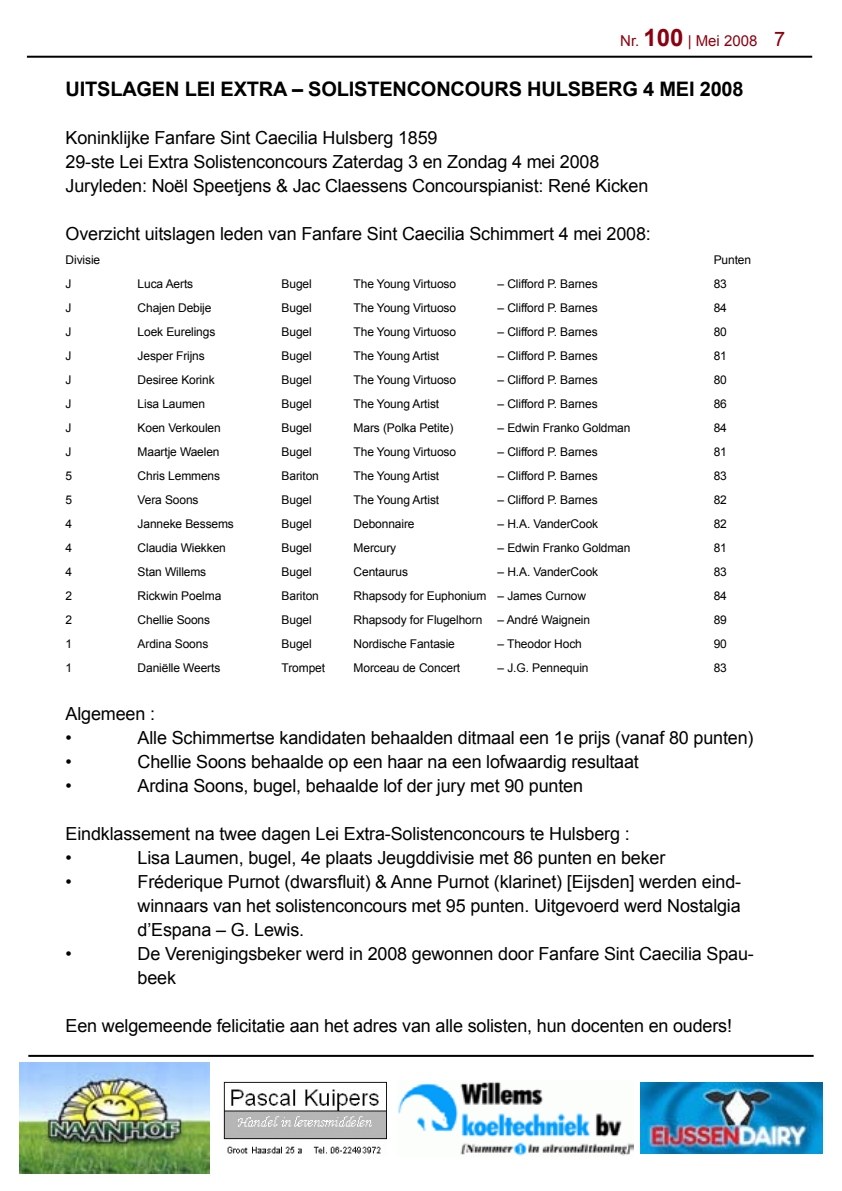
<style>
.page{position:relative;width:842px;height:1191px;background:#fff}
.page>*{position:absolute;margin:0;border:0;box-sizing:border-box;transform-origin:0 0}
.t1{font:700 20px "Arial";letter-spacing:-.01em;color:#000}
.t2{font:18px/24px "Arial";letter-spacing:-.01em;color:#000}
.t3{font:15px "Arial";color:#8b0010}
.t4{font:12px "Arial";letter-spacing:-.01em;color:#000}
.s1{font-weight:700;font-size:24px}
</style>
<div class="page">
<hr style="left:27px;top:56px;width:785px;height:2px;background:#000">
<hr style="left:28px;top:1054px;width:786px;height:2px;background:#000">
<img style="left:223px;top:1081px;width:163px;height:73px">
<img style="left:19px;top:1062px;width:190px;height:111px">
<img style="left:641px;top:1082px;width:181px;height:71px">
<img style="left:398px;top:1082px;width:235px;height:74px">
<p class="t3" style="left:620px;top:31px;width:139px">Nr. <span class="s1">100</span> | Mei 2008</p>
<h1 class="t1" style="left:66px;top:76px;width:59px">UITSLAGEN</h1>
<h1 class="t1" style="left:185px;top:76px;width:11px">LEI</h1>
<h1 class="t1" style="left:221px;top:76px;width:41px">EXTRA</h1>
<h1 class="t1" style="left:292px;top:76px;width:89px">– SOLISTEN</h1>
<h1 class="t1" style="left:407px;top:76px;width:74px">CON COUR</h1>
<h1 class="t1" style="left:509px;top:76px;width:33px">S HUL</h1>
<h1 class="t1" style="left:568px;top:76px;width:42px">SBERG</h1>
<h1 class="t1" style="left:643px;top:76px;width:29px">4 MEI</h1>
<h1 class="t1" style="left:700px;top:76px;width:45px">2008</h1>
<h2 class="t2" style="left:66px;top:126px;width:584px">Koninklijke Fanfare Sint Caecilia Hulsberg 1 859<br>29-ste Lei Extra Solistenconcours Zaterdag 3 en Zondag 4 mei 2008<br>Juryleden: Noël Speetjens &amp; Jac Claessens Concourspianist: René Kicken</h2>
<h2 class="t2" style="left:66px;top:222px;width:587px">Overzicht uitslagen leden van Fanfare Sint Caecilia Schimmert 4 mei 2008:</h2>
<p class="t4" style="left:66px;top:252px;width:36px">Divisie</p>
<p class="t4" style="left:714px;top:252px;width:39px">Punten</p>
<p class="t4" style="left:66px;top:276px;width:7px">J</p>
<p class="t4" style="left:138px;top:276px;width:57px">Luca Aerts</p>
<p class="t4" style="left:282px;top:276px;width:32px">Bugel</p>
<p class="t4" style="left:354px;top:276px;width:104px">The Young Virtuoso</p>
<p class="t4" style="left:498px;top:276px;width:101px">– Clifford P. Barnes</p>
<p class="t4" style="left:714px;top:276px;width:15px">83</p>
<p class="t4" style="left:66px;top:300px;width:7px">J</p>
<p class="t4" style="left:138px;top:300px;width:75px">Chajen Debije</p>
<p class="t4" style="left:282px;top:300px;width:32px">Bugel</p>
<p class="t4" style="left:354px;top:300px;width:104px">The Young Virtuoso</p>
<p class="t4" style="left:498px;top:300px;width:101px">– Clifford P. Barnes</p>
<p class="t4" style="left:714px;top:300px;width:15px">84</p>
<p class="t4" style="left:66px;top:324px;width:7px">J</p>
<p class="t4" style="left:138px;top:324px;width:79px">Loek Eurelings</p>
<p class="t4" style="left:282px;top:324px;width:32px">Bugel</p>
<p class="t4" style="left:354px;top:324px;width:104px">The Young Virtuoso</p>
<p class="t4" style="left:498px;top:324px;width:101px">– Clifford P. Barnes</p>
<p class="t4" style="left:714px;top:324px;width:15px">80</p>
<p class="t4" style="left:66px;top:348px;width:7px">J</p>
<p class="t4" style="left:138px;top:348px;width:69px">Jesper Frijns</p>
<p class="t4" style="left:282px;top:348px;width:32px">Bugel</p>
<p class="t4" style="left:354px;top:348px;width:87px">The Young Artist</p>
<p class="t4" style="left:498px;top:348px;width:101px">– Clifford P. Barnes</p>
<p class="t4" style="left:714px;top:348px;width:15px">81</p>
<p class="t4" style="left:66px;top:372px;width:7px">J</p>
<p class="t4" style="left:138px;top:372px;width:79px">Desiree Korink</p>
<p class="t4" style="left:282px;top:372px;width:32px">Bugel</p>
<p class="t4" style="left:354px;top:372px;width:104px">The Young Virtuoso</p>
<p class="t4" style="left:498px;top:372px;width:101px">– Clifford P. Barnes</p>
<p class="t4" style="left:714px;top:372px;width:15px">80</p>
<p class="t4" style="left:66px;top:396px;width:7px">J</p>
<p class="t4" style="left:138px;top:396px;width:69px">Lisa Laumen</p>
<p class="t4" style="left:282px;top:396px;width:32px">Bugel</p>
<p class="t4" style="left:354px;top:396px;width:87px">The Young Artist</p>
<p class="t4" style="left:498px;top:396px;width:101px">– Clifford P. Barnes</p>
<p class="t4" style="left:714px;top:396px;width:15px">86</p>
<p class="t4" style="left:66px;top:420px;width:7px">J</p>
<p class="t4" style="left:138px;top:420px;width:85px">Koen Verkoulen</p>
<p class="t4" style="left:282px;top:420px;width:32px">Bugel</p>
<p class="t4" style="left:354px;top:420px;width:101px">Mars (Polka Petite)</p>
<p class="t4" style="left:498px;top:420px;width:134px">– Edwin Franko Goldman</p>
<p class="t4" style="left:714px;top:420px;width:15px">84</p>
<p class="t4" style="left:66px;top:444px;width:7px">J</p>
<p class="t4" style="left:138px;top:444px;width:84px">Maartje Waelen</p>
<p class="t4" style="left:282px;top:444px;width:32px">Bugel</p>
<p class="t4" style="left:354px;top:444px;width:104px">The Young Virtuoso</p>
<p class="t4" style="left:498px;top:444px;width:101px">– Clifford P. Barnes</p>
<p class="t4" style="left:714px;top:444px;width:15px">81</p>
<p class="t4" style="left:66px;top:468px;width:8px">5</p>
<p class="t4" style="left:138px;top:468px;width:84px">Chris Lemmens</p>
<p class="t4" style="left:282px;top:468px;width:39px">Bariton</p>
<p class="t4" style="left:354px;top:468px;width:87px">The Young Artist</p>
<p class="t4" style="left:498px;top:468px;width:101px">– Clifford P. Barnes</p>
<p class="t4" style="left:714px;top:468px;width:15px">83</p>
<p class="t4" style="left:66px;top:492px;width:8px">5</p>
<p class="t4" style="left:138px;top:492px;width:62px">Vera Soons</p>
<p class="t4" style="left:282px;top:492px;width:32px">Bugel</p>
<p class="t4" style="left:354px;top:492px;width:87px">The Young Artist</p>
<p class="t4" style="left:498px;top:492px;width:101px">– Clifford P. Barnes</p>
<p class="t4" style="left:714px;top:492px;width:15px">82</p>
<p class="t4" style="left:66px;top:516px;width:8px">4</p>
<p class="t4" style="left:138px;top:516px;width:98px">Janneke Bessems</p>
<p class="t4" style="left:282px;top:516px;width:32px">Bugel</p>
<p class="t4" style="left:354px;top:516px;width:62px">Debonnaire</p>
<p class="t4" style="left:498px;top:516px;width:102px">– H.A. VanderCook</p>
<p class="t4" style="left:714px;top:516px;width:15px">82</p>
<p class="t4" style="left:66px;top:540px;width:8px">4</p>
<p class="t4" style="left:138px;top:540px;width:90px">Claudia Wiekken</p>
<p class="t4" style="left:282px;top:540px;width:32px">Bugel</p>
<p class="t4" style="left:354px;top:540px;width:44px">Mercury</p>
<p class="t4" style="left:498px;top:540px;width:134px">– Edwin Franko Goldman</p>
<p class="t4" style="left:714px;top:540px;width:15px">81</p>
<p class="t4" style="left:66px;top:564px;width:8px">4</p>
<p class="t4" style="left:138px;top:564px;width:70px">Stan Willems</p>
<p class="t4" style="left:282px;top:564px;width:32px">Bugel</p>
<p class="t4" style="left:354px;top:564px;width:56px">Centaurus</p>
<p class="t4" style="left:498px;top:564px;width:102px">– H.A. VanderCook</p>
<p class="t4" style="left:714px;top:564px;width:15px">83</p>
<p class="t4" style="left:66px;top:588px;width:8px">2</p>
<p class="t4" style="left:138px;top:588px;width:85px">Rickwin Poelma</p>
<p class="t4" style="left:282px;top:588px;width:39px">Bariton</p>
<p class="t4" style="left:354px;top:588px;width:234px">Rhapsody for Euphonium – James Curnow</p>
<p class="t4" style="left:714px;top:588px;width:15px">84</p>
<p class="t4" style="left:66px;top:612px;width:8px">2</p>
<p class="t4" style="left:138px;top:612px;width:74px">Chellie Soons</p>
<p class="t4" style="left:282px;top:612px;width:32px">Bugel</p>
<p class="t4" style="left:354px;top:612px;width:130px">Rhapsody for Flugelhorn</p>
<p class="t4" style="left:498px;top:612px;width:94px">– André Waignein</p>
<p class="t4" style="left:714px;top:612px;width:15px">89</p>
<p class="t4" style="left:66px;top:636px;width:8px">1</p>
<p class="t4" style="left:138px;top:636px;width:72px">Ardina Soons</p>
<p class="t4" style="left:282px;top:636px;width:32px">Bugel</p>
<p class="t4" style="left:354px;top:636px;width:103px">Nordische Fantasie</p>
<p class="t4" style="left:498px;top:636px;width:86px">– Theodor Hoch</p>
<p class="t4" style="left:714px;top:636px;width:15px">90</p>
<p class="t4" style="left:66px;top:660px;width:8px">1</p>
<p class="t4" style="left:138px;top:660px;width:84px">Daniëlle Weerts</p>
<p class="t4" style="left:282px;top:660px;width:45px">Trompet</p>
<p class="t4" style="left:354px;top:660px;width:108px">Morceau de Concert</p>
<p class="t4" style="left:498px;top:660px;width:92px">– J.G. Pennequin</p>
<p class="t4" style="left:714px;top:660px;width:15px">83</p>
<h2 class="t2" style="left:66px;top:702px;width:91px">Algemeen : •</h2>
<h2 class="t2" style="left:138px;top:726px;width:617px">Alle Schimmertse kandidaten behaalden ditmaal een 1e prijs (vanaf 80 punten)</h2>
<h2 class="t2" style="left:66px;top:750px;width:8px">•</h2>
<h2 class="t2" style="left:138px;top:750px;width:503px">Chellie Soons behaalde op een haar na een lofwaardig resultaat</h2>
<h2 class="t2" style="left:66px;top:774px;width:8px">•</h2>
<h2 class="t2" style="left:138px;top:774px;width:447px">Ardina Soons, bugel, behaalde lof der jury met 90 punten</h2>
<h2 class="t2" style="left:66px;top:822px;width:566px">Eindklassement na twee dagen Lei Extra-Solistenconcours te Hulsberg : •</h2>
<h2 class="t2" style="left:138px;top:846px;width:529px">Lisa Laumen, bugel, 4e plaats Jeugddivisie met 86 punten en beker</h2>
<h2 class="t2" style="left:66px;top:870px;width:8px">•</h2>
<h2 class="t2" style="left:138px;top:870px;width:605px;text-align:justify">Fréderique Purnot (dwarsfluit) &amp; Anne Purnot (klarinet) [Eijsden] werden eind&shy;winnaars van het solistenconcours met 95 punten. Uitgevoerd werd Nostalgia d’Espana – G. Lewis.</h2>
<h2 class="t2" style="left:66px;top:942px;width:8px">•</h2>
<h2 class="t2" style="left:138px;top:942px;width:618px">De Verenigingsbeker werd in 2008 gewonnen door Fanfare Sint Caecilia Spau&shy;beek</h2>
<h2 class="t2" style="left:66px;top:1014px;width:668px">Een welgemeende felicitatie aan het adres van alle solisten, hun docenten en ouders!</h2>
</div>
